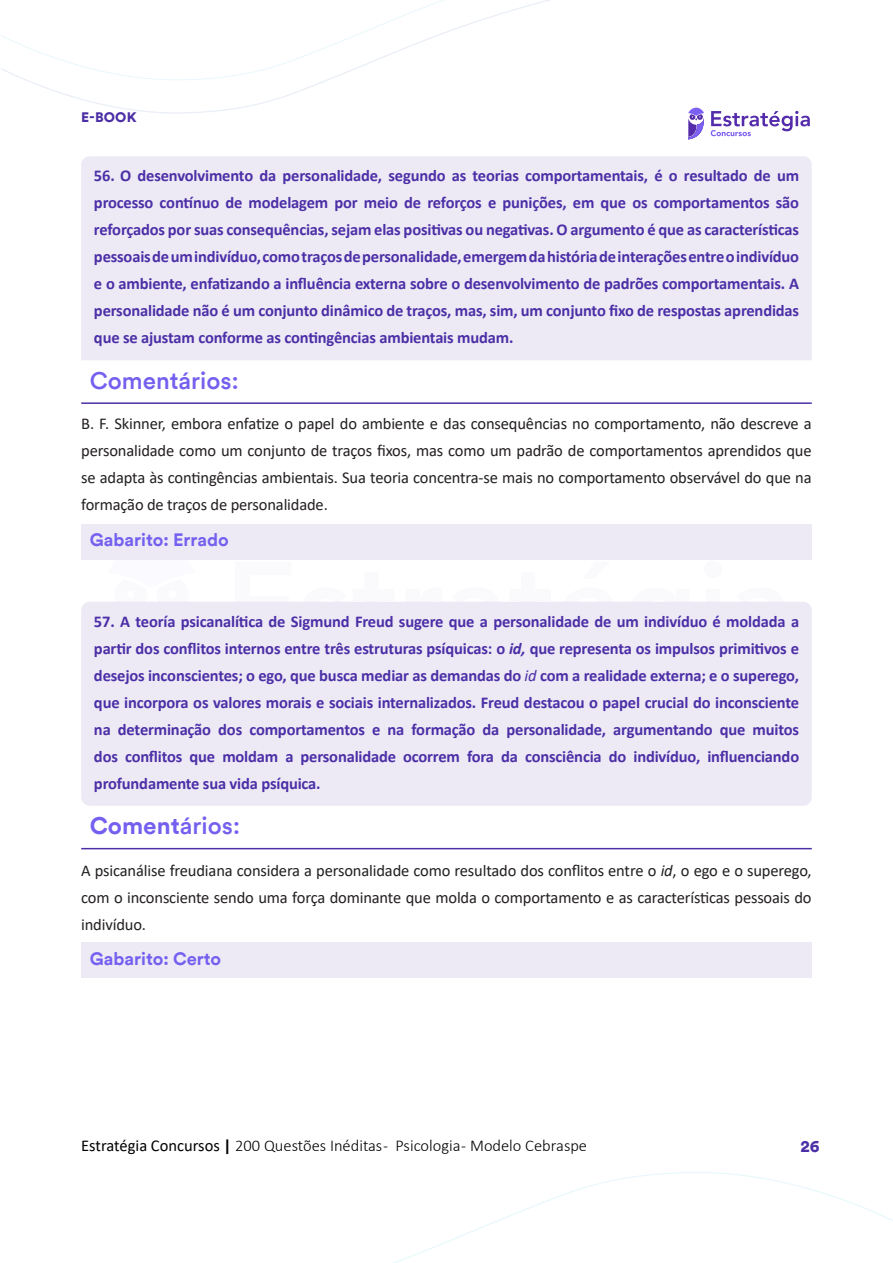
<style>
.page{position:relative;width:893px;height:1263px;background:#fff}
.page>*{position:absolute;margin:0;border:0;box-sizing:border-box;transform-origin:0 0}
.t1{font:500 24px "Circular XXTT";color:#7460ef}
.t2{font:700 24px "Circular XXTT";color:#7460ef}
.t3{font:700 18px "Circular XXTT";color:#7460ef}
.t4{font:700 16.5px/27px "Calibri";letter-spacing:-.01em;color:#4c2fa6;text-align:justify}
.t5{font:16.5px/27px "Calibri";letter-spacing:-.01em;color:#231f20;text-align:justify}
.t6{font:300 16.5px "Calibri";color:#000}
.t7{font:900 16.5px "Circular XXTT";color:#4c2fa6}
.t8{font:900 13.8px "Circular XXTT";color:#4c2fa6}
.s1{font-style:italic}
.s2{font-weight:400;font-style:italic}
.s3{font-weight:500}
.s4{font-weight:400}
.s5{font-weight:700}
</style>
<div class="page">
<img style="left:2px;top:0;width:795px;height:140px">
<svg style="left:108px;top:559px;width:87px;height:43px"></svg>
<svg style="left:236px;top:601px;width:52px;height:1px"></svg>
<svg style="left:304px;top:601px;width:74px;height:1px"></svg>
<svg style="left:406px;top:601px;width:22px;height:1px"></svg>
<svg style="left:458px;top:601px;width:41px;height:1px"></svg>
<svg style="left:521px;top:601px;width:14px;height:1px"></svg>
<svg style="left:564px;top:601px;width:49px;height:1px"></svg>
<svg style="left:632px;top:601px;width:57px;height:1px"></svg>
<svg style="left:706px;top:601px;width:14px;height:1px"></svg>
<svg style="left:742px;top:601px;width:41px;height:1px"></svg>
<div style="left:81px;top:156px;width:731px;height:204px;background:#edeaf6"></div>
<hr style="left:81px;top:402px;width:731px;height:2px;background:#4c2fa6">
<div style="left:81px;top:524px;width:731px;height:35px;background:#edeaf6"></div>
<div style="left:81px;top:602px;width:731px;height:204px;background:#edeaf6;border-radius:9px"></div>
<hr style="left:81px;top:848px;width:731px;height:1px;background:#4c2fa6">
<div style="left:81px;top:943px;width:731px;height:35px;background:#edeaf6"></div>
<svg style="left:688px;top:108px;width:16px;height:31px"></svg>
<svg style="left:711px;top:111px;width:99px;height:25px"></svg>
<p class="t8" style="left:81px;top:108px;width:57px">E-BOOK</p>
<p class="t4" style="left:94px;top:162px;width:707px">56. O desenvolvimento da personalidade, segundo as teorias comportamentais, é o resultado de um processo contínuo de modelagem por meio de reforços e punições, em que os comportamentos são reforçados por suas consequências, sejam elas positivas ou negativas. O argumento é que as características pessoais de um indivíduo, como traços de personalidade, emergem da história de interações entre o indivíduo e o ambiente, enfatizando a influência externa sobre o desenvolvimento de padrões comportamentais. A personalidade não é um conjunto dinâmico de traços, mas, sim, um conjunto fixo de respostas aprendidas que se ajustam conforme as contingências ambientais mudam.</p>
<h1 class="t1" style="left:90px;top:364px;width:150px">Comentários:</h1>
<p class="t5" style="left:81px;top:410px;width:732px">B. F. Skinner, embora enfatize o papel do ambiente e das consequências no comportamento, não descreve a personalidade como um conjunto de traços fixos, mas como um padrão de comportamentos aprendidos que se adapta às contingências ambientais. Sua teoria concentra-se mais no comportamento observável do que na formação de traços de personalidade.</p>
<p class="t3" style="left:90px;top:527px;width:140px">Gabarito: Errado</p>
<p class="t4" style="left:94px;top:608px;width:707px">57. A teoría psicanalítica de Sigmund Freud sugere que a personalidade de um indivíduo é moldada a partir dos conflitos internos entre três estruturas psíquicas: o <span class="s1">id,</span> que representa os impulsos primitivos e desejos inconscientes; o ego, que busca mediar as demandas do <span class="s2">id</span> com a realidade externa; e o superego, que incorpora os valores morais e sociais internalizados. Freud destacou o papel crucial do inconsciente na determinação dos comportamentos e na formação da personalidade, argumentando que muitos dos conflitos que moldam a personalidade ocorrem fora da consciência do indivíduo, influenciando profundamente sua vida psíquica.</p>
<h1 class="t2" style="left:90px;top:809px;width:152px">Coment<span class="s3">ários:</span></h1>
<p class="t5" style="left:81px;top:857px;width:732px">A psicanálise freudiana considera a personalidade como resultado dos conflitos entre o <span class="s1">id</span>, o ego e o superego, com o inconsciente sendo uma força dominante que molda o comportamento e as características pessoais do indivíduo.</p>
<p class="t3" style="left:90px;top:946px;width:133px">Gabarito: Certo</p>
<p class="t6" style="left:81px;top:1135px;width:507px"><span class="s4">Estratégia Concursos</span> <span class="s5">|</span> 200 Questões Inéditas - Psicologia - Modelo Cebraspe</p>
<p class="t7" style="left:800px;top:1135px;width:21px">26</p>
</div>
